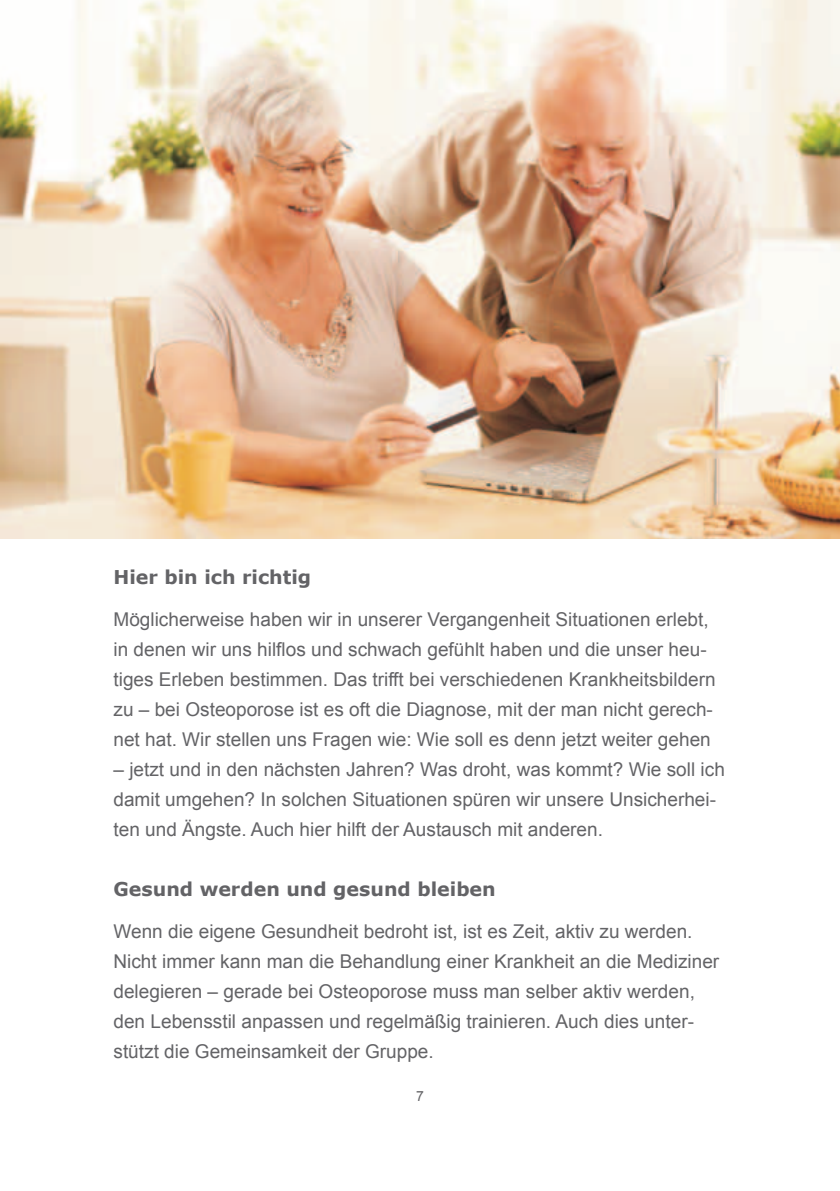
<style>
.page{position:relative;width:840px;height:1191px;background:#fff}
.page>*{position:absolute;margin:0;border:0;box-sizing:border-box;transform-origin:0 0}
.t1{font:19px/30px "Arial";color:#636366}
.t2{font:700 19px "Verdana";color:#636366}
.t3{font:14px "Arial";color:#636366}
</style>
<div class="page">
<img style="left:0;top:0;width:839px;height:539px">
<p class="t2" style="left:113px;top:563px;width:199px">Hier bin ich richtig</p>
<p class="t1" style="left:113px;top:604px;width:603px">Möglicherweise haben wir in unserer Vergangenheit Situationen erlebt, in denen wir uns hilflos und schwach gefühlt haben und die unser heu&shy;tiges Erleben bestimmen. Das trifft bei verschiedenen Krankheitsbildern zu – bei Osteoporose ist es oft die Diagnose, mit der man nicht gerech&shy;net hat. Wir stellen uns Fragen wie: Wie soll es denn jetzt weiter gehen</p>
<p class="t1" style="left:113px;top:754px;width:612px">– jetzt und in den nächsten Jahren? Was droht, was kommt? Wie soll ich damit umgehen? In solchen Situationen spüren wir unsere Unsicherhei&shy;ten und Ängste. Auch hier hilft der Austausch mit anderen.</p>
<p class="t2" style="left:113px;top:875px;width:383px">Gesund werden und gesund bleiben</p>
<p class="t1" style="left:113px;top:916px;width:607px">Wenn die eigene Gesundheit bedroht ist, ist es Zeit, aktiv zu werden.<br>Nicht immer kann man die Behandlung einer Krankheit an die Mediziner delegieren – gerade bei Osteoporose muss man selber aktiv werden, den Lebensstil anpassen und regelmäßig trainieren. Auch dies unter&shy;stützt die Gemeinsamkeit der Gruppe.</p>
<p class="t3" style="left:416px;top:1087px;width:9px">7</p>
</div>
